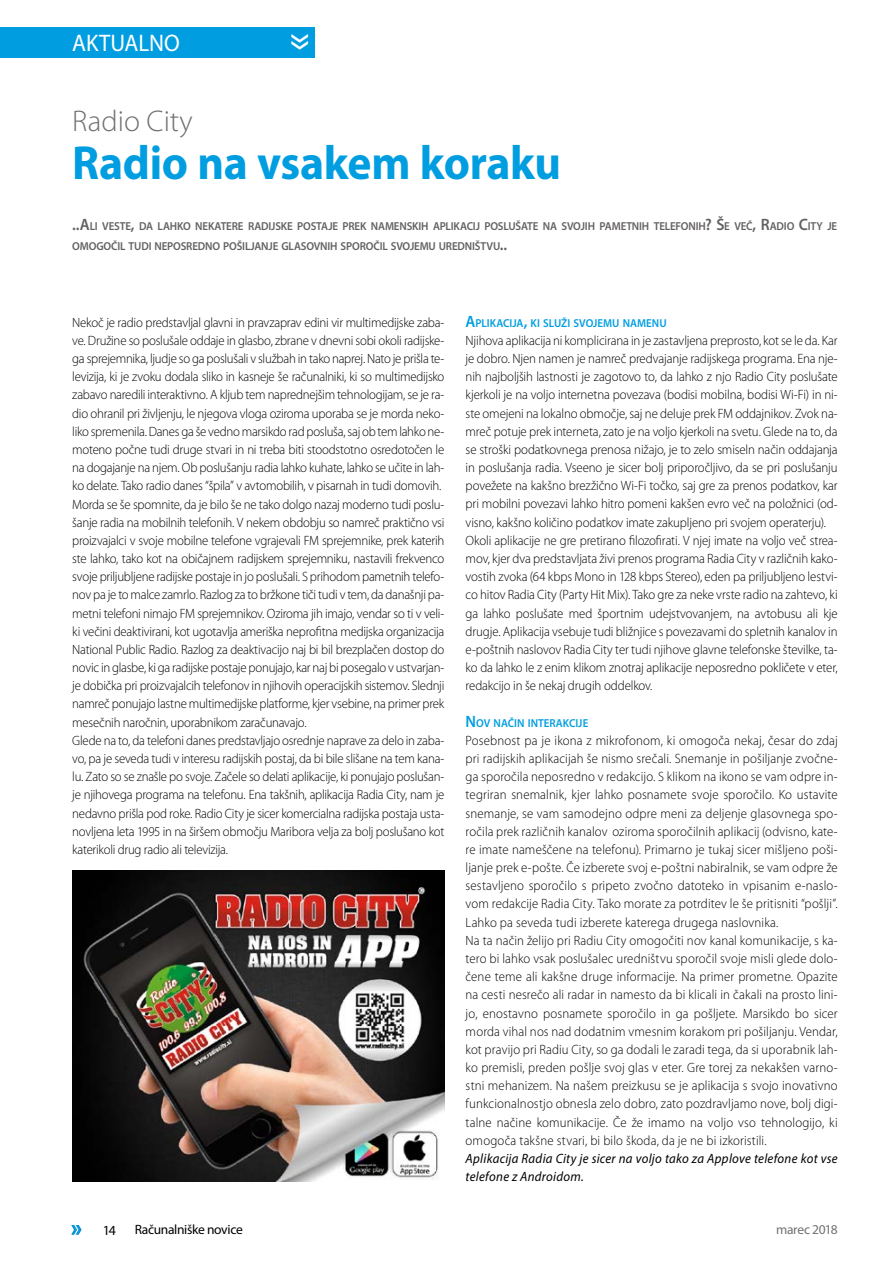
<style>
.page{position:relative;width:893px;height:1263px;background:#fff}
.page>*{position:absolute;margin:0;border:0;box-sizing:border-box;transform-origin:0 0}
.t1{font:700 48px "Myriad Pro";letter-spacing:-.01em;color:#009ee0;scale:.95 1}
.t2{font:45px "Myriad Pro";color:#fff;scale:.95 1}
.t3{font:300 30px "Myriad Pro";color:#707172}
.t4{font:700 24.75px "Myriad Pro";color:#00579d;scale:.95 1}
.t5{font:24px "Myriad Pro";color:#fff;scale:.95 1}
.t6{font:13.95px "Myriad Pro";color:#000}
.t7{font:300 13.5px/18.1px "Myriad Pro";letter-spacing:-.01em;color:#000;scale:.95 1}
.t8{font:300 13.5px/18.1px "Myriad Pro";letter-spacing:.01em;color:#000;scale:.95 1}
.t9{font:italic 13.5px/18.1px "Myriad Pro";letter-spacing:.025em;color:#000;scale:.95 1}
.t10{font:13.5px "Myriad Pro";letter-spacing:-.025em;color:#000}
.t11{font:13.5px "Myriad Pro";letter-spacing:-.025em;color:#707172}
.t12{font:600 11.55px/19.8px "Myriad Pro";letter-spacing:-.015em;color:#636060;scale:.95 1}
.t13{font:600 11.55px "Myriad Pro";color:#009ee0;scale:.95 1}
.s1{font-size:16.5px}
</style>
<div class="page">
<div style="left:0;top:27px;width:315px;height:31px;background:#009ee0"></div>
<img style="left:72px;top:870px;width:372px;height:311px">
<h3 class="t5" style="left:72px;top:29px;width:147px">PREDSTAVITEV</h3>
<h2 class="t2" style="left:331px;top:33px;width:20px;rotate:90deg">»</h2>
<h3 class="t5" style="left:72px;top:29px;width:115px">AKTUALNO</h3>
<h3 class="t3" style="left:72px;top:103px;width:122px">Radio City</h3>
<h1 class="t1" style="left:72px;top:132px;width:516px">Radio na vsakem koraku</h1>
<p class="t12" style="left:72px;top:216px;width:807px"><span class="s1">..A</span>LI VESTE<span class="s1">,</span> DA LAHKO NEKATERE RADIJSKE POSTAJE PREK NAMENSKIH APLIKACIJ POSLUŠATE NA SVOJIH PAMETNIH TELEFONIH<span class="s1">? Š</span>E VEČ<span class="s1">, R</span>ADIO <span class="s1">C</span>ITY JE<br>OMOGOČIL TUDI NEPOSREDNO POŠILJANJE GLASOVNIH SPOROČIL SVOJEMU UREDNIŠTVU<span class="s1">..</span></p>
<p class="t7" style="left:72px;top:313px;width:393px">Nekoč je radio predstavljal glavni in pravzaprav edini vir multimedijske zaba&shy;ve. Družine so poslušale oddaje in glasbo, zbrane v dnevni sobi okoli radijske&shy;ga sprejemnika, ljudje so ga poslušali v službah in tako naprej. Nato je prišla te&shy;levizija, ki je zvoku dodala sliko in kasneje še računalniki, ki so multimedijsko zabavo naredili interaktivno. A kljub tem naprednejšim tehnologijam, se je ra&shy;dio ohranil pri življenju, le njegova vloga oziroma uporaba se je morda neko&shy;liko spremenila. Danes ga še vedno marsikdo rad posluša, saj ob tem lahko ne&shy;moteno počne tudi druge stvari in ni treba biti stoodstotno osredotočen le na dogajanje na njem. Ob poslušanju radia lahko kuhate, lahko se učite in lah&shy;ko delate. Tako radio danes “špila” v avtomobilih, v pisarnah in tudi domovih.<br>Morda se še spomnite, da je bilo še ne tako dolgo nazaj moderno tudi poslu&shy;šanje radia na mobilnih telefonih. V nekem obdobju so namreč praktično vsi proizvajalci v svoje mobilne telefone vgrajevali FM sprejemnike, prek katerih ste lahko, tako kot na običajnem radijskem sprejemniku, nastavili frekvenco svoje priljubljene radijske postaje in jo poslušali. S prihodom pametnih telefo&shy;nov pa je to malce zamrlo. Razlog za to bržkone tiči tudi v tem, da današnji pa&shy;metni telefoni nimajo FM sprejemnikov. Oziroma jih imajo, vendar so ti v veli&shy;ki večini deaktivirani, kot ugotavlja ameriška neprofitna medijska organizacija National Public Radio. Razlog za deaktivacijo naj bi bil brezplačen dostop do novic in glasbe, ki ga radijske postaje ponujajo, kar naj bi posegalo v ustvarjan&shy;je dobička pri proizvajalcih telefonov in njihovih operacijskih sistemov. Slednji namreč ponujajo lastne multimedijske platforme, kjer vsebine, na primer prek mesečnih naročnin, uporabnikom zaračunavajo.<br>Glede na to, da telefoni danes predstavljajo osrednje naprave za delo in zaba&shy;vo, pa je seveda tudi v interesu radijskih postaj, da bi bile slišane na tem kana&shy;lu. Zato so se znašle po svoje. Začele so delati aplikacije, ki ponujajo poslušan&shy;je njihovega programa na telefonu. Ena takšnih, aplikacija Radia City, nam je nedavno prišla pod roke. Radio City je sicer komercialna radijska postaja usta&shy;novljena leta 1995 in na širšem območju Maribora velja za bolj poslušano kot katerikoli drug radio ali televizija.</p>
<p class="t13" style="left:466px;top:315px;width:213px"><span class="s1">A</span>PLIKACIJA<span class="s1">,</span> KI SLUŽI SVOJEMU NAMENU</p>
<p class="t7" style="left:466px;top:331px;width:393px">Njihova aplikacija ni komplicirana in je zastavljena preprosto, kot se le da. Kar je dobro. Njen namen je namreč predvajanje radijskega programa. Ena nje&shy;nih najboljših lastnosti je zagotovo to, da lahko z njo Radio City poslušate kjerkoli je na voljo internetna povezava (bodisi mobilna, bodisi Wi-Fi) in ni&shy;ste omejeni na lokalno območje, saj ne deluje prek FM oddajnikov. Zvok na&shy;mreč potuje prek interneta, zato je na voljo kjerkoli na svetu. Glede na to, da se stroški podatkovnega prenosa nižajo, je to zelo smiseln način oddajanja in poslušanja radia. Vseeno je sicer bolj priporočljivo, da se pri poslušanju povežete na kakšno brezžično Wi-Fi točko, saj gre za prenos podatkov, kar pri mobilni povezavi lahko hitro pomeni kakšen evro več na položnici (od&shy;visno, kakšno količino podatkov imate zakupljeno pri svojem operaterju).<br>Okoli aplikacije ne gre pretirano filozofirati. V njej imate na voljo več strea&shy;mov, kjer dva predstavljata živi prenos programa Radia City v različnih kako&shy;vostih zvoka (64 kbps Mono in 128 kbps Stereo), eden pa priljubljeno lestvi&shy;co hitov Radia City (Party Hit Mix). Tako gre za neke vrste radio na zahtevo, ki ga lahko poslušate med športnim udejstvovanjem, na avtobusu ali kje drugje. Aplikacija vsebuje tudi bližnjice s povezavami do spletnih kanalov in e-poštnih naslovov Radia City ter tudi njihove glavne telefonske številke, ta&shy;ko da lahko le z enim klikom znotraj aplikacije neposredno pokličete v eter, redakcijo in še nekaj drugih oddelkov.</p>
<p class="t13" style="left:466px;top:715px;width:131px"><span class="s1">N</span> OV NAČIN INTERAKCIJE</p>
<p class="t8" style="left:466px;top:731px;width:393px">Posebnost pa je ikona z mikrofonom, ki omogoča nekaj, česar do zdaj pri radijskih aplikacijah še nismo srečali. Snemanje in pošiljanje zvočne&shy;ga sporočila neposredno v redakcijo. S klikom na ikono se vam odpre in&shy;tegriran snemalnik, kjer lahko posnamete svoje sporočilo. Ko ustavite snemanje, se vam samodejno odpre meni za deljenje glasovnega spo&shy;ročila prek različnih kanalov oziroma sporočilnih aplikacij (odvisno, kate&shy;re imate nameščene na telefonu). Primarno je tukaj sicer mišljeno poši&shy;ljanje prek e-pošte. Če izberete svoj e-poštni nabiralnik, se vam odpre že sestavljeno sporočilo s pripeto zvočno datoteko in vpisanim e-naslo&shy;vom redakcije Radia City. Tako morate za potrditev le še pritisniti “pošlji”.<br>Lahko pa seveda tudi izberete katerega drugega naslovnika.<br>Na ta način želijo pri Radiu City omogočiti nov kanal komunikacije, s ka&shy;tero bi lahko vsak poslušalec uredništvu sporočil svoje misli glede dolo&shy;čene teme ali kakšne druge informacije. Na primer prometne. Opazite na cesti nesrečo ali radar in namesto da bi klicali in čakali na prosto lini&shy;jo, enostavno posnamete sporočilo in ga pošljete. Marsikdo bo sicer morda vihal nos nad dodatnim vmesnim korakom pri pošiljanju. Vendar, kot pravijo pri Radiu City, so ga dodali le zaradi tega, da si uporabnik lah&shy;ko premisli, preden pošlje svoj glas v eter. Gre torej za nekakšen varno&shy;stni mehanizem. Na našem preizkusu se je aplikacija s svojo inovativno funkcionalnostjo obnesla zelo dobro, zato pozdravljamo nove, bolj digi&shy;talne načine komunikacije. Če že imamo na voljo vso tehnologijo, ki omogoča takšne stvari, bi bilo škoda, da je ne bi izkoristili.</p>
<p class="t9" style="left:466px;top:1149px;width:393px">Aplikacija Radia City je sicer na voljo tako za Applove telefone kot vse telefone z Androidom.</p>
<h3 class="t4" style="left:71px;top:1211px;width:13px">»</h3>
<p class="t6" style="left:103px;top:1221px;width:15px">14</p>
<p class="t10" style="left:135px;top:1221px;width:109px">Računalniške novice</p>
<p class="t11" style="left:776px;top:1221px;width:63px">marec 2018</p>
</div>
